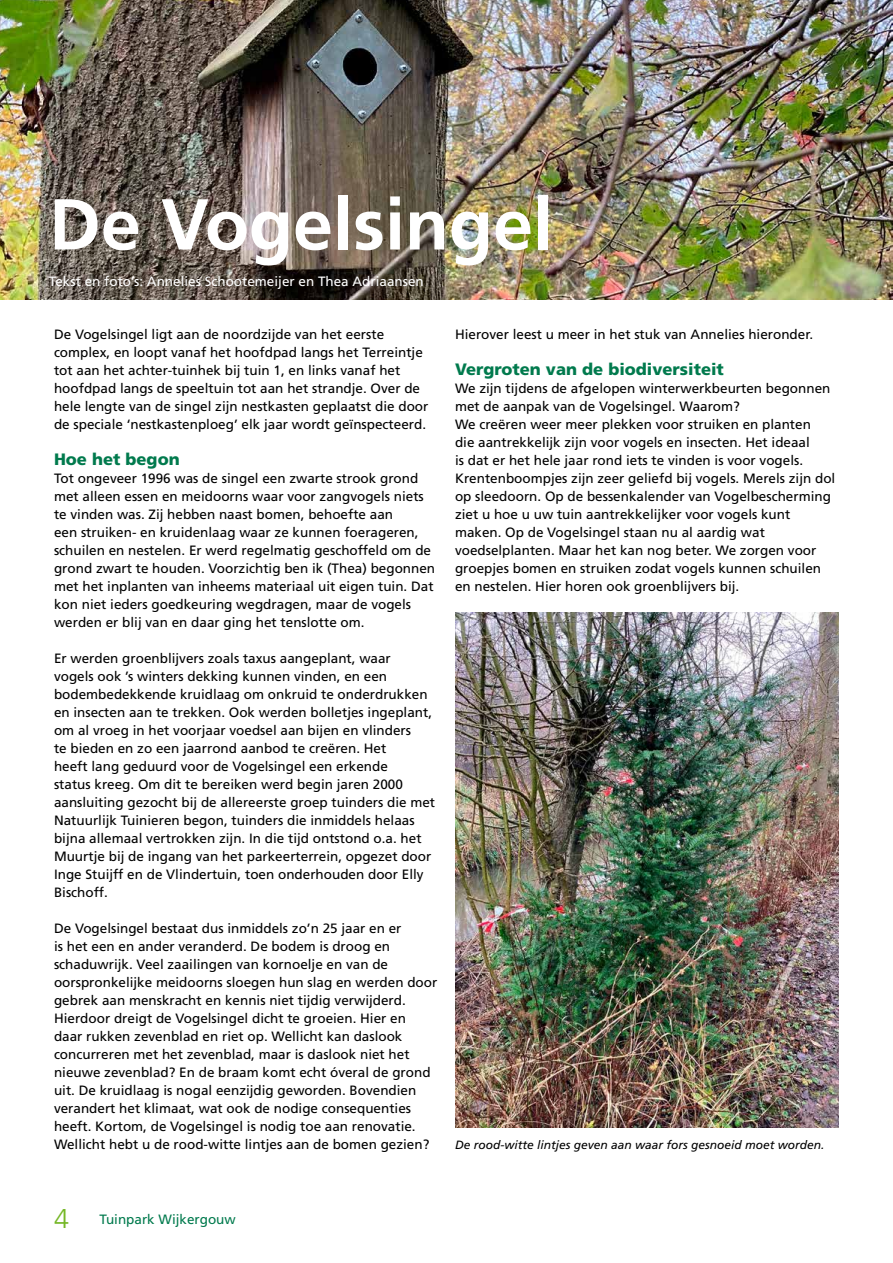
<style>
.page{position:relative;width:893px;height:1263px;background:#fff}
.page>*{position:absolute;margin:0;border:0;box-sizing:border-box;transform-origin:0 0}
.t1{font:700 72px "Frutiger";color:#fff}
.t2{font:900 16.5px "Frutiger";color:#007a4d}
.t3{font:13.5px/18px "Frutiger";color:#000}
.t4{font:13.5px "Frutiger";color:#fff}
.t5{font:13.5px "Frutiger";color:#007a4d}
.t6{font:italic 12px "Frutiger";color:#000}
.s1{font-weight:300;font-size:27px;color:#75b726}
</style>
<div class="page">
<img style="left:455px;top:612px;width:384px;height:515px">
<img style="left:0;top:0;width:893px;height:300px">
<h1 class="t1" style="left:49px;top:182px;width:506px">De Vogelsingel</h1>
<p class="t4" style="left:49px;top:273px;width:376px">Tekst en foto’s: Annelies Schootemeijer en Thea Adriaansen</p>
<p class="t3" style="left:54px;top:325px;width:376px">De Vogelsingel ligt aan de noordzijde van het eerste complex, en loopt vanaf het hoofdpad langs het Terreintje tot aan het achter-tuinhek bij tuin 1, en links vanaf het hoofdpad langs de speeltuin tot aan het strandje. Over de hele lengte van de singel zijn nestkasten geplaatst die door de speciale ‘nestkastenploeg’ elk jaar wordt geïnspecteerd.</p>
<p class="t2" style="left:54px;top:449px;width:127px">Hoe het begon</p>
<p class="t3" style="left:54px;top:469px;width:383px">Tot ongeveer 1996 was de singel een zwarte strook grond met alleen essen en meidoorns waar voor zangvogels niets te vinden was. Zij hebben naast bomen, behoefte aan<br>een struiken- en kruidenlaag waar ze kunnen foerageren, schuilen en nestelen. Er werd regelmatig geschoffeld om de grond zwart te houden. Voorzichtig ben ik (Thea) begonnen met het inplanten van inheems materiaal uit eigen tuin. Dat kon niet ieders goedkeuring wegdragen, maar de vogels werden er blij van en daar ging het tenslotte om.</p>
<p class="t3" style="left:54px;top:649px;width:383px">Er werden groenblijvers zoals taxus aangeplant, waar<br>vogels ook ’s winters dekking kunnen vinden, en een bodembedekkende kruidlaag om onkruid te onderdrukken en insecten aan te trekken. Ook werden bolletjes ingeplant, om al vroeg in het voorjaar voedsel aan bijen en vlinders<br>te bieden en zo een jaarrond aanbod te creëren. Het<br>heeft lang geduurd voor de Vogelsingel een erkende<br>status kreeg. Om dit te bereiken werd begin jaren 2000 aansluiting gezocht bij de allereerste groep tuinders die met Natuurlijk Tuinieren begon, tuinders die inmiddels helaas bijna allemaal vertrokken zijn. In die tijd ontstond o.a. het Muurtje bij de ingang van het parkeerterrein, opgezet door Inge Stuijff en de Vlindertuin, toen onderhouden door Elly Bischoff.</p>
<p class="t3" style="left:54px;top:919px;width:385px">De Vogelsingel bestaat dus inmiddels zo’n 25 jaar en er<br>is het een en ander veranderd. De bodem is droog en schaduwrijk. Veel zaailingen van kornoelje en van de oorspronkelijke meidoorns sloegen hun slag en werden door gebrek aan menskracht en kennis niet tijdig verwijderd.<br>Hierdoor dreigt de Vogelsingel dicht te groeien. Hier en daar rukken zevenblad en riet op. Wellicht kan daslook concurreren met het zevenblad, maar is daslook niet het nieuwe zevenblad? En de braam komt echt óveral de grond uit. De kruidlaag is nogal eenzijdig geworden. Bovendien verandert het klimaat, wat ook de nodige consequenties heeft. Kortom, de Vogelsingel is nodig toe aan renovatie.<br>Wellicht hebt u de rood-witte lintjes aan de bomen gezien?</p>
<p class="t3" style="left:455px;top:325px;width:360px">Hierover leest u meer in het stuk van Annelies hieronder.</p>
<p class="t2" style="left:455px;top:359px;width:270px">Vergroten van de biodiversiteit</p>
<p class="t3" style="left:455px;top:379px;width:382px">We zijn tijdens de afgelopen winterwerkbeurten begonnen met de aanpak van de Vogelsingel. Waarom?<br>We creëren weer meer plekken voor struiken en planten<br>die aantrekkelijk zijn voor vogels en insecten. Het ideaal<br>is dat er het hele jaar rond iets te vinden is voor vogels.<br>Krentenboompjes zijn zeer geliefd bij vogels. Merels zijn dol op sleedoorn. Op de bessenkalender van Vogelbescherming ziet u hoe u uw tuin aantrekkelijker voor vogels kunt maken. Op de Vogelsingel staan nu al aardig wat voedselplanten. Maar het kan nog beter. We zorgen voor groepjes bomen en struiken zodat vogels kunnen schuilen en nestelen. Hier horen ook groenblijvers bij.</p>
<p class="t6" style="left:455px;top:1138px;width:371px">De rood-witte lintjes geven aan waar fors gesnoeid moet worden.</p>
<p class="t5" style="left:54px;top:1211px;width:183px"><span class="s1">4</span> Tuinpark Wijkergouw</p>
</div>
